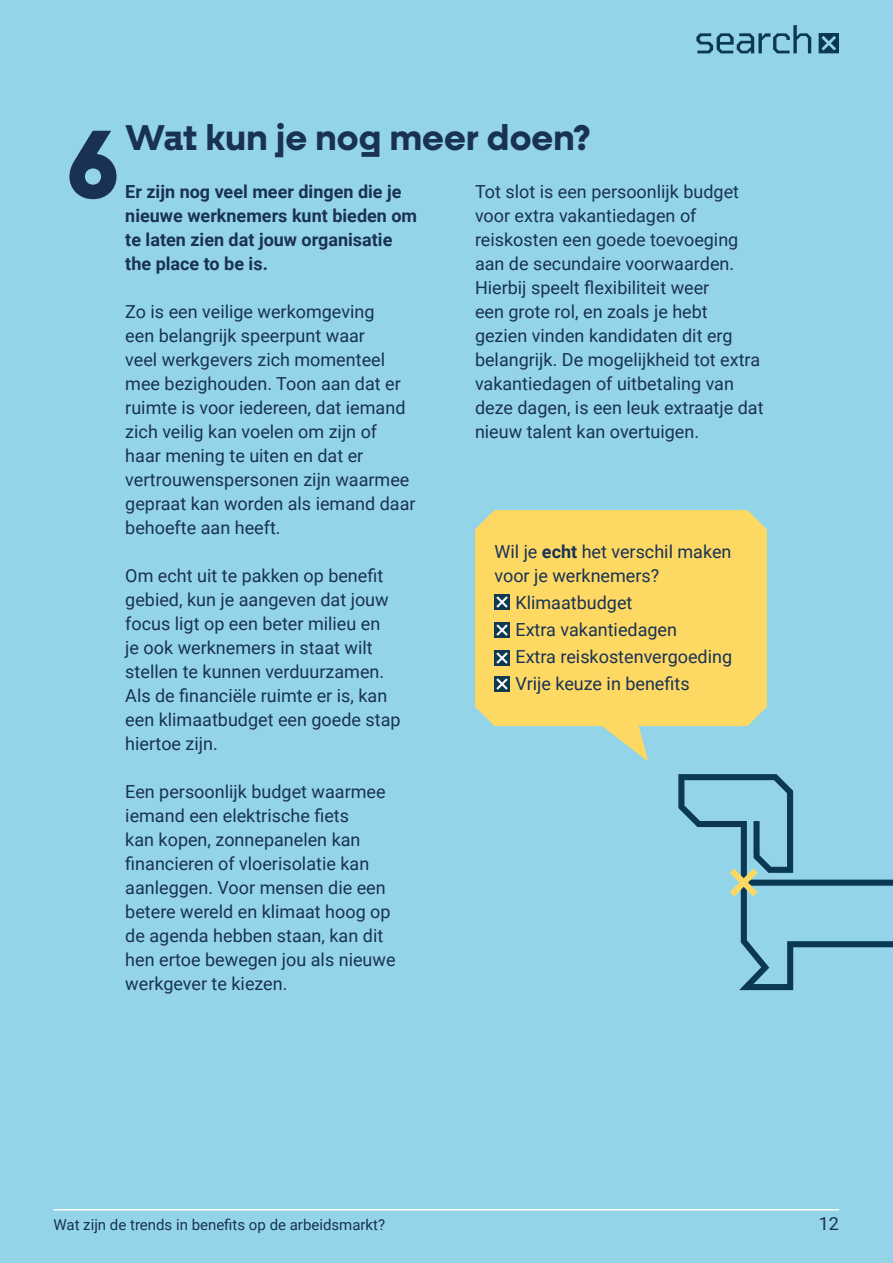
<style>
.page{position:relative;width:893px;height:1263px;background:#94d4e9}
.page>*{position:absolute;margin:0;border:0;box-sizing:border-box;transform-origin:0 0}
.t1{font:700 97.5px "Fractul";color:#193254}
.t2{font:700 36px "Fractul";color:#193254}
.t3{font:18px/24px "Roboto";color:#193254}
.t4{font:700 18px/24px "Roboto";color:#193254}
.t5{font:15px "Roboto";color:#193254}
.s1{font-weight:700}
</style>
<div class="page">
<svg style="left:696px;top:25px;width:115px;height:28px"></svg>
<svg style="left:819px;top:33px;width:20px;height:20px"></svg>
<hr style="left:53px;top:1209px;width:786px;height:1px;background:#fff">
<svg style="left:678px;top:774px;width:215px;height:216px"></svg>
<svg style="left:730px;top:869px;width:28px;height:27px"></svg>
<div style="left:475px;top:510px;width:292px;height:216px;background:#fdd963"></div>
<svg style="left:594px;top:720px;width:54px;height:41px"></svg>
<img style="left:494px;top:595px;width:15px;height:15px">
<img style="left:494px;top:622px;width:15px;height:15px">
<img style="left:494px;top:650px;width:15px;height:15px">
<img style="left:494px;top:677px;width:15px;height:15px">
<h1 class="t1" style="left:67px;top:106px;width:53px">6</h1>
<h2 class="t2" style="left:125px;top:116px;width:467px">Wat kun je nog meer doen?</h2>
<p class="t4" style="left:125px;top:179px;width:293px">Er zijn nog veel meer dingen die je nieuwe werknemers kunt bieden om te laten zien dat jouw organisatie the place to be is.</p>
<p class="t3" style="left:125px;top:299px;width:292px">Zo is een veilige werkomgeving<br>een belangrijk speerpunt waar<br>veel werkgevers zich momenteel mee bezighouden. Toon aan dat er ruimte is voor iedereen, dat iemand zich veilig kan voelen om zijn of haar mening te uiten en dat er vertrouwenspersonen zijn waarmee gepraat kan worden als iemand daar behoefte aan heeft.</p>
<p class="t3" style="left:125px;top:563px;width:277px">Om echt uit te pakken op benefit gebied, kun je aangeven dat jouw focus ligt op een beter milieu en<br>je ook werknemers in staat wilt stellen te kunnen verduurzamen.<br>Als de financiële ruimte er is, kan een klimaatbudget een goede stap hiertoe zijn.</p>
<p class="t3" style="left:125px;top:779px;width:272px">Een persoonlijk budget waarmee iemand een elektrische fiets<br>kan kopen, zonnepanelen kan financieren of vloerisolatie kan aanleggen. Voor mensen die een betere wereld en klimaat hoog op de agenda hebben staan, kan dit hen ertoe bewegen jou als nieuwe werkgever te kiezen.</p>
<p class="t3" style="left:475px;top:179px;width:290px">Tot slot is een persoonlijk budget voor extra vakantiedagen of reiskosten een goede toevoeging aan de secundaire voorwaarden.<br>Hierbij speelt flexibiliteit weer<br>een grote rol, en zoals je hebt gezien vinden kandidaten dit erg belangrijk. De mogelijkheid tot extra vakantiedagen of uitbetaling van deze dagen, is een leuk extraatje dat nieuw talent kan overtuigen.</p>
<p class="t3" style="left:494px;top:539px;width:239px">Wil je <span class="s1">echt</span> het verschil maken voor je werknemers?</p>
<p class="t3" style="left:515px;top:588px;width:218px;line-height:27px">Klimaatbudget<br>Extra vakantiedagen<br>Extra reiskostenvergoeding<br>Vrije keuze in benefits</p>
<p class="t5" style="left:53px;top:1214px;width:333px">Wat zijn de trends in benefits op de arbeidsmarkt?</p>
<p class="t3" style="left:819px;top:1211px;width:22px">12</p>
</div>
